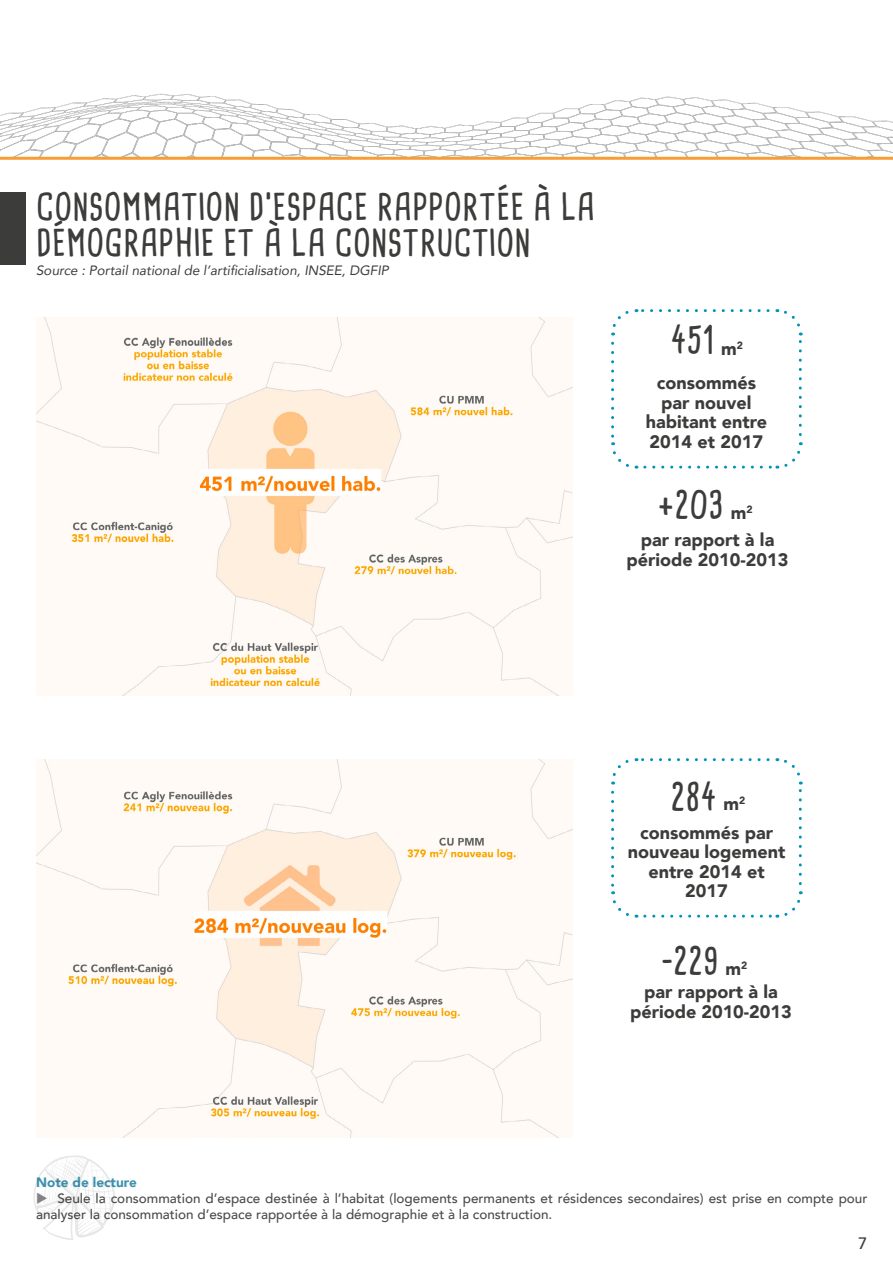
<style>
.page{position:relative;width:893px;height:1263px;background:#fff}
.page>*{position:absolute;margin:0;border:0;box-sizing:border-box;transform-origin:0 0}
.t1{font:700 36px/36px "Cardenio Modern";color:#3c3c3b}
.t2{font:900 18px/19.5px "Avenir";color:#3c3c3b;text-align:center}
.t3{font:500 16.5px "Avenir";color:#3c3c3b}
.t4{font:500 13.5px/16.2px "Avenir";color:#4a4a49}
.t5{font:italic 13.5px "Avenir";color:#3c3c3b}
.t6{font:900 13.5px "Avenir";color:#3f92b0}
.s1{font-family:"Avenir";font-weight:900;font-size:18px}
.s2{font-family:"Avenir";font-weight:900;font-size:10.5px}
</style>
<div class="page">
<img style="left:36px;top:318px;width:537px;height:378px">
<img style="left:36px;top:759px;width:537px;height:378px">
<div style="left:0;top:192px;width:25px;height:73px;background:#3c3c3b"></div>
<img style="left:33px;top:1155px;width:82px;height:85px">
<img style="left:0;top:93px;width:893px;height:64px">
<hr style="left:0;top:157px;width:893px;height:3px;background:#f59e33">
<svg style="left:611px;top:343px;width:26px;height:126px"></svg>
<svg style="left:645px;top:442px;width:158px;height:27px"></svg>
<svg style="left:777px;top:309px;width:25px;height:126px"></svg>
<svg style="left:611px;top:309px;width:157px;height:26px"></svg>
<svg style="left:611px;top:792px;width:26px;height:126px"></svg>
<svg style="left:645px;top:891px;width:158px;height:27px"></svg>
<svg style="left:777px;top:758px;width:25px;height:126px"></svg>
<svg style="left:611px;top:758px;width:157px;height:26px"></svg>
<svg style="left:37px;top:1192px;width:10px;height:12px"></svg>
<h1 class="t1" style="left:36px;top:188px;width:561px">CONSOMMATION D’ESPACE RAPPORTÉE À LA<br>DÉMOGRAPHIE ET À LA CONSTRUCTION</h1>
<p class="t5" style="left:36px;top:262px;width:354px">Source : Portail national de l’artificialisation, INSEE, DGFIP</p>
<h1 class="t1" style="left:671px;top:322px;width:74px">451 <span class="s1">m</span><span class="s2">2</span></h1>
<h2 class="t2" style="left:646px;top:372px;width:123px">consommés par nouvel habitant entre<br>2014 et 2017</h2>
<h1 class="t1" style="left:658px;top:487px;width:96px">+203 <span class="s1">m</span><span class="s2">2</span></h1>
<h2 class="t2" style="left:627px;top:530px;width:163px">par rapport à la période 2010-2013</h2>
<h1 class="t1" style="left:671px;top:778px;width:76px">284 <span class="s1">m</span><sup>2</sup></h1>
<h2 class="t2" style="left:628px;top:822px;width:159px">consommés par nouveau logement entre 2014 et<br>2017</h2>
<h1 class="t1" style="left:661px;top:942px;width:88px">-229 <span class="s1">m</span><span class="s2">2</span></h1>
<h2 class="t2" style="left:630px;top:981px;width:163px">par rapport à la période 2010-2013</h2>
<p class="t6" style="left:36px;top:1170px;width:102px">Note de lecture</p>
<p class="t4" style="left:36px;top:1189px;width:833px;text-indent:21px">Seule la consommation d’espace destinée à l’habitat (logements permanents et résidences secondaires) est prise en compte pour analyser la consommation d’espace rapportée à la démographie et à la construction.</p>
<p class="t3" style="left:858px;top:1228px;width:11px">7</p>
</div>
